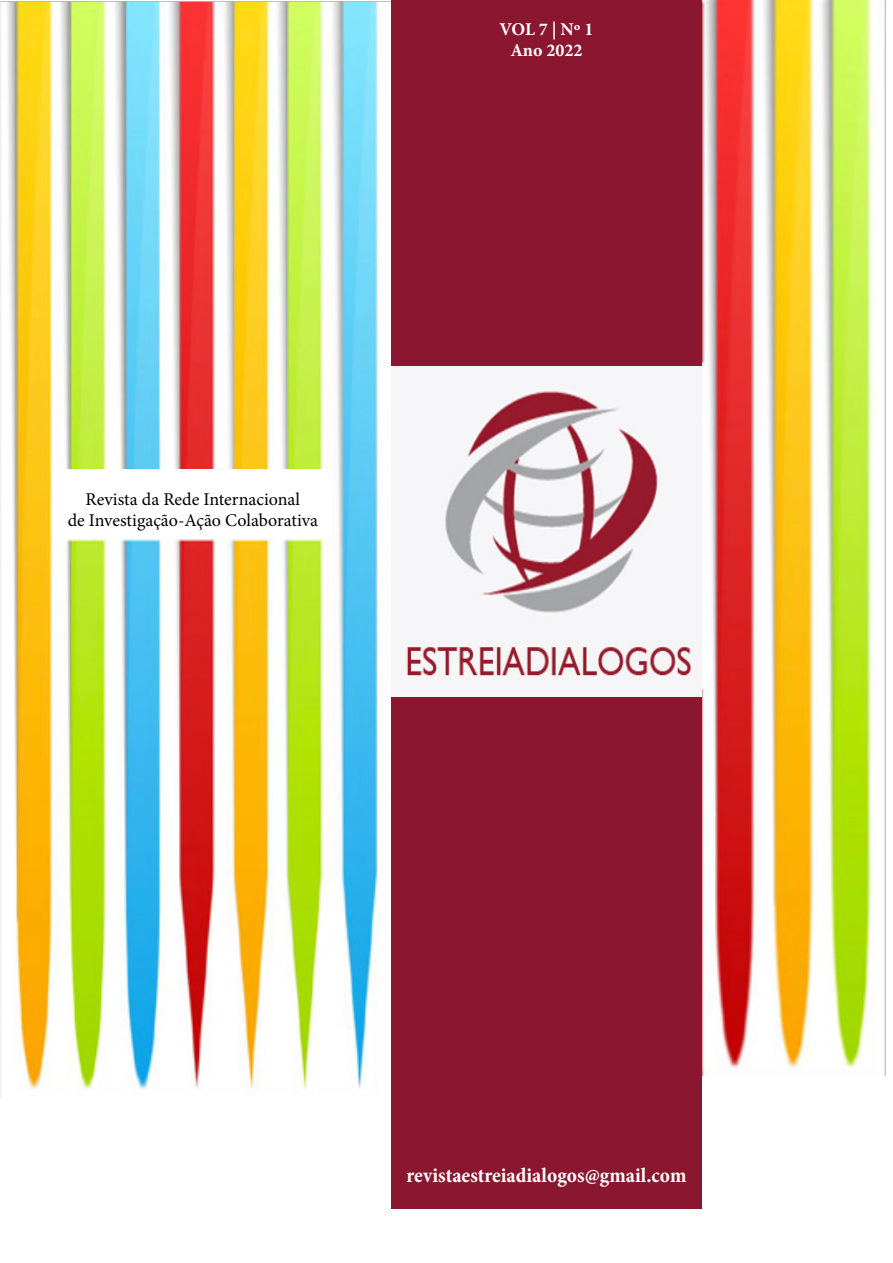
<style>
.page{position:relative;width:893px;height:1263px;background:#fff}
.page>*{position:absolute;margin:0;border:0;box-sizing:border-box;transform-origin:0 0}
.t1{font:700 condensed 21px "Minion Pro";color:#fff}
.t2{font:18px "Minion Pro";color:#000}
.t3{font:700 18px "Minion Pro";color:#fff}
</style>
<div class="page">
<img style="left:0;top:1px;width:391px;height:1096px">
<img style="left:702px;top:0;width:184px;height:1076px">
<div style="left:54px;top:470px;width:278px;height:68px;background:#fff"></div>
<img style="left:399px;top:385px;width:295px;height:296px">
<div style="left:391px;top:0;width:311px;height:366px;background:#8b1630"></div>
<div style="left:391px;top:697px;width:311px;height:512px;background:#8b1630"></div>
<p class="t2" style="left:86px;top:487px;width:216px">Revista da Rede Internacional</p>
<p class="t2" style="left:68px;top:508px;width:252px">de Investigação-Ação Colaborativa</p>
<p class="t3" style="left:499px;top:16px;width:96px">VOL 7 | Nº 1</p>
<p class="t3" style="left:510px;top:38px;width:74px">Ano 2022</p>
<p class="t1" style="left:406px;top:1161px;width:281px">revistaestreiadialogos@gmail.com</p>
</div>
